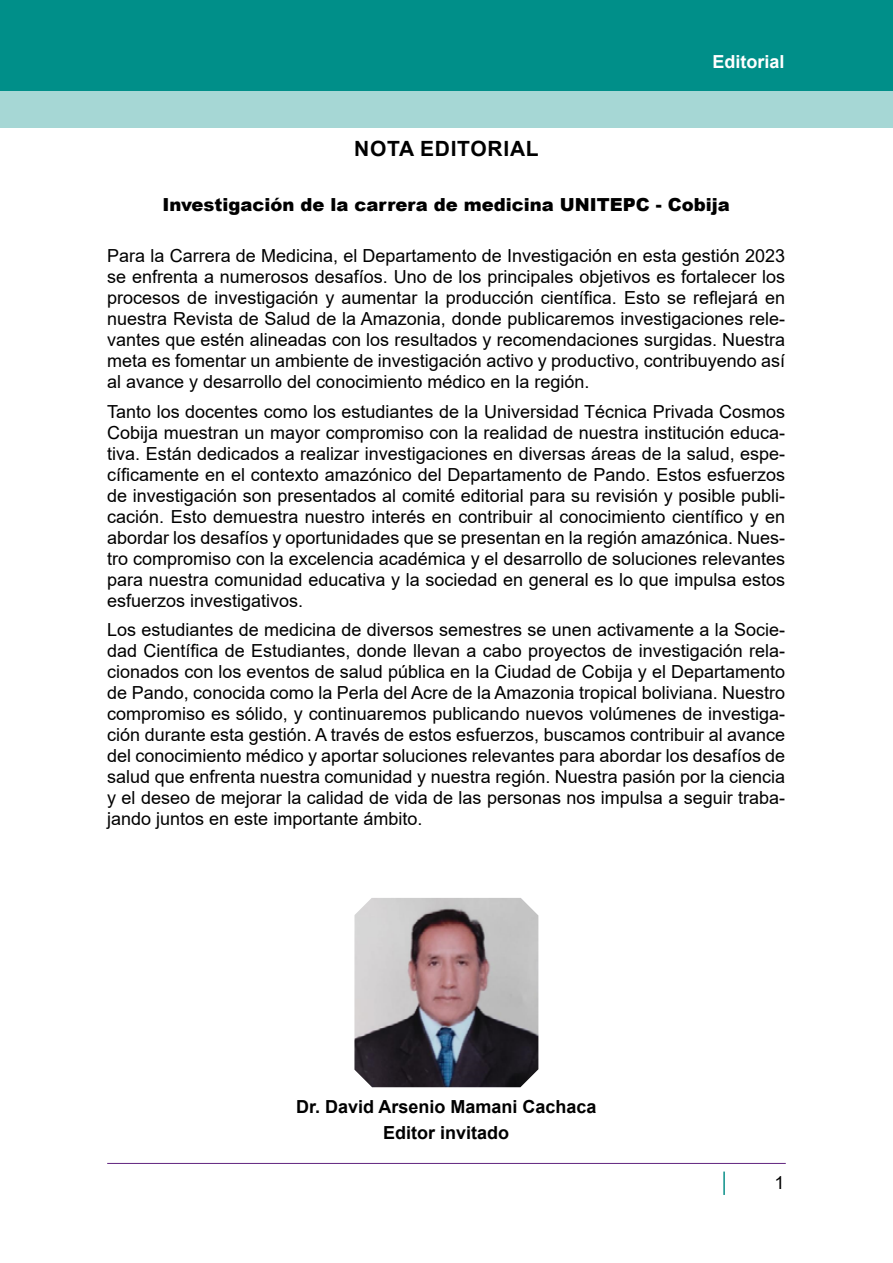
<style>
.page{position:relative;width:893px;height:1263px;background:#fff}
.page>*{position:absolute;margin:0;border:0;box-sizing:border-box;transform-origin:0 0}
.t1{font:700 21px "Arial";letter-spacing:.035em;color:#000}
.t2{font:18px/21px "Arial";color:#000;text-align:justify}
.t3{font:900 18px "Arial";color:#000}
.t4{font:700 18px/25.8px "Arial";color:#000;text-align:center}
.t5{font:700 18px "Arial";color:#fff}
</style>
<div class="page">
<div style="left:0;top:55px;width:893px;height:73px;background:#a6d7d5"></div>
<div style="left:0;top:0;width:893px;height:91px;background:#008f89"></div>
<hr style="left:107px;top:1163px;width:679px;height:1px;background:#60247f">
<hr style="left:723px;top:1171px;width:2px;height:24px;background:#0b8f89">
<img style="left:354px;top:898px;width:184px;height:189px">
<p class="t1" style="left:354px;top:133px;width:186px">NOTA EDITORIAL</p>
<p class="t5" style="left:712px;top:49px;width:74px">Editorial</p>
<p class="t3" style="left:162px;top:191px;width:569px">Investigación de la carrera de medicina UNITEPC - Cobija</p>
<p class="t2" style="left:107px;top:245px;width:680px">Para la Carrera de Medicina, el Departamento de Investigación en esta gestión 2023 se enfrenta a numerosos desafíos. Uno de los principales objetivos es fortalecer los procesos de investigación y aumentar la producción científica. Esto se reflejará en nuestra Revista de Salud de la Amazonia, donde publicaremos investigaciones rele&shy;vantes que estén alineadas con los resultados y recomendaciones surgidas. Nuestra meta es fomentar un ambiente de investigación activo y productivo, contribuyendo así al avance y desarrollo del conocimiento médico en la región.</p>
<p class="t2" style="left:107px;top:401px;width:680px">Tanto los docentes como los estudiantes de la Universidad Técnica Privada Cosmos Cobija muestran un mayor compromiso con la realidad de nuestra institución educa&shy;tiva. Están dedicados a realizar investigaciones en diversas áreas de la salud, espe&shy;cíficamente en el contexto amazónico del Departamento de Pando. Estos esfuerzos de investigación son presentados al comité editorial para su revisión y posible publi&shy;cación. Esto demuestra nuestro interés en contribuir al conocimiento científico y en abordar los desafíos y oportunidades que se presentan en la región amazónica. Nues&shy;tro compromiso con la excelencia académica y el desarrollo de soluciones relevantes para nuestra comunidad educativa y la sociedad en general es lo que impulsa estos esfuerzos investigativos.</p>
<p class="t2" style="left:107px;top:619px;width:680px">Los estudiantes de medicina de diversos semestres se unen activamente a la Socie&shy;dad Científica de Estudiantes, donde llevan a cabo proyectos de investigación rela&shy;cionados con los eventos de salud pública en la Ciudad de Cobija y el Departamento de Pando, conocida como la Perla del Acre de la Amazonia tropical boliviana. Nuestro compromiso es sólido, y continuaremos publicando nuevos volúmenes de investiga&shy;ción durante esta gestión. A través de estos esfuerzos, buscamos contribuir al avance del conocimiento médico y aportar soluciones relevantes para abordar los desafíos de salud que enfrenta nuestra comunidad y nuestra región. Nuestra pasión por la ciencia y el deseo de mejorar la calidad de vida de las personas nos impulsa a seguir traba&shy;jando juntos en este importante ámbito.</p>
<p class="t4" style="left:296px;top:1094px;width:302px">Dr. David Arsenio Mamani Cachaca<br>Editor invitado</p>
<p class="t2" style="left:774px;top:1172px;width:12px">1</p>
</div>
